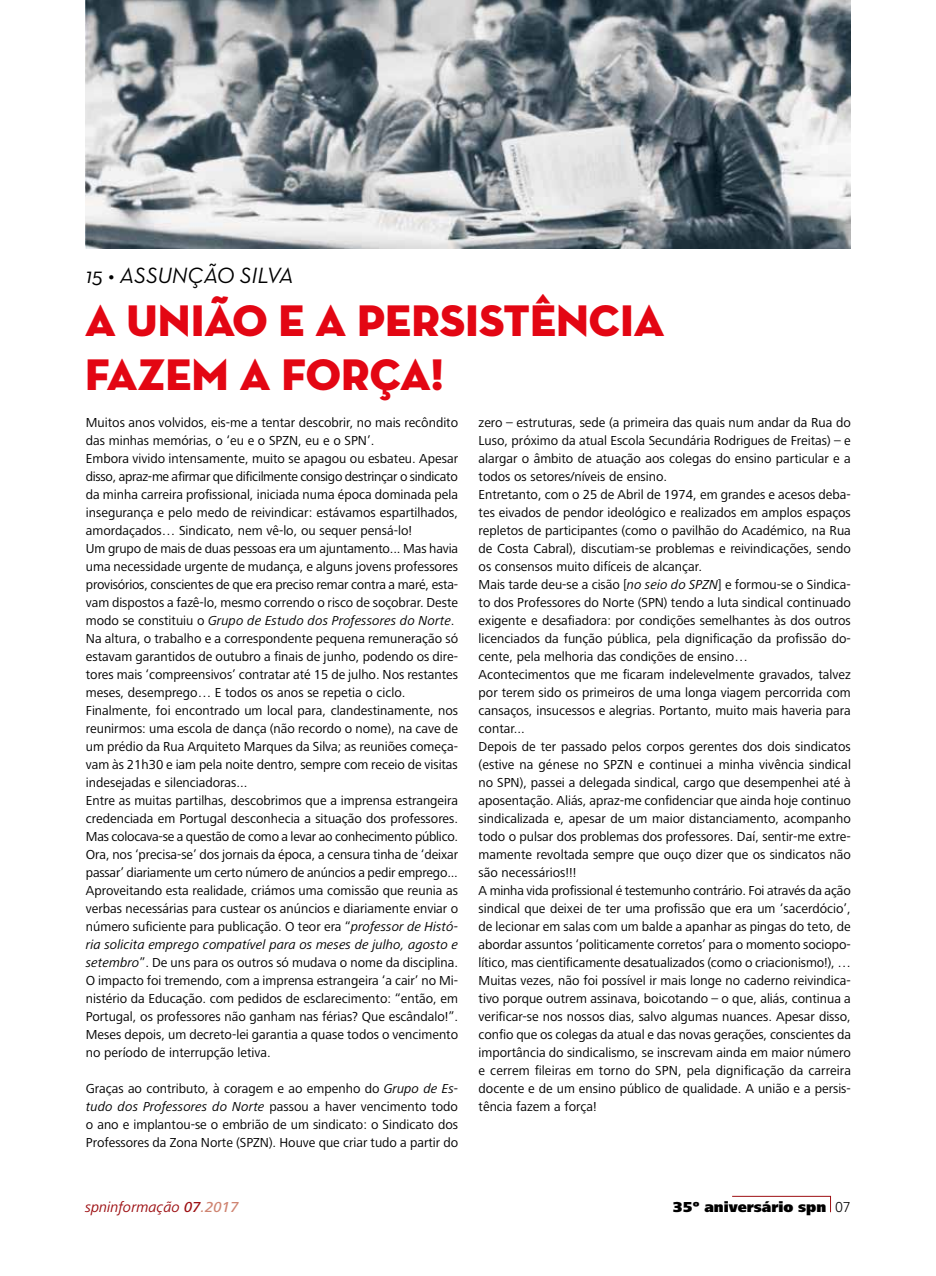
<style>
.page{position:relative;width:936px;height:1276px;background:#fff}
.page>*{position:absolute;margin:0;border:0;box-sizing:border-box;transform-origin:0 0}
.t1{font:45px/54px "Neutra Disp Titling";color:#e30613}
.t2{font:italic 22.5px "Neutra Text";letter-spacing:-.005em;color:#000}
.t3{font:italic 15px "Frutiger Next LT";color:#9d0f12}
.t4{font:900 15px "Frutiger Next LT";color:#000}
.t5{font:13.5px/18px "Frutiger Next LT";color:#000}
.s1{font-style:italic}
.s2{font-weight:500}
.s3{font-weight:500;color:#cf8471}
.s4{font-weight:300}
</style>
<div class="page">
<svg style="left:732px;top:1195px;width:99px;height:18px"></svg>
<img style="left:85px;top:0;width:765px;height:249px">
<h2 class="t2" style="left:86px;top:262px;width:209px">15 • ASSUNÇÃO SILVA</h2>
<h1 class="t1" style="left:85px;top:294px;width:581px">A UNIÃO E A PERSISTÊNCIA<br>FAZEM A FORÇA!</h1>
<p class="t5" style="left:86px;top:414px;width:374px">Muitos anos volvidos, eis-me a tentar descobrir, no mais recôndito das minhas memórias, o ‘eu e o SPZN, eu e o SPN’.<br>Embora vivido intensamente, muito se apagou ou esbateu. Apesar disso, apraz-me afirmar que dificilmente consigo destrinçar o sindicato da minha carreira profissional, iniciada numa época dominada pela insegurança e pelo medo de reivindicar: estávamos espartilhados, amordaçados… Sindicato, nem vê-lo, ou sequer pensá-lo!<br>Um grupo de mais de duas pessoas era um ajuntamento... Mas havia uma necessidade urgente de mudança, e alguns jovens professores provisórios, conscientes de que era preciso remar contra a maré, esta&shy;vam dispostos a fazê-lo, mesmo correndo o risco de soçobrar. Deste modo se constituiu o <span class="s1">Grupo de Estudo dos Professores do Norte</span>.<br>Na altura, o trabalho e a correspondente pequena remuneração só estavam garantidos de outubro a finais de junho, podendo os dire&shy;tores mais ‘compreensivos’ contratar até 15 de julho. Nos restantes meses, desemprego… E todos os anos se repetia o ciclo.<br>Finalmente, foi encontrado um local para, clandestinamente, nos reunirmos: uma escola de dança (não recordo o nome), na cave de um prédio da Rua Arquiteto Marques da Silva; as reuniões começa&shy;vam às 21h30 e iam pela noite dentro, sempre com receio de visitas indesejadas e silenciadoras...<br>Entre as muitas partilhas, descobrimos que a imprensa estrangeira credenciada em Portugal desconhecia a situação dos professores.<br>Mas colocava-se a questão de como a levar ao conhecimento público.<br>Ora, nos ‘precisa-se’ dos jornais da época, a censura tinha de ‘deixar passar’ diariamente um certo número de anúncios a pedir emprego...<br>Aproveitando esta realidade, criámos uma comissão que reunia as verbas necessárias para custear os anúncios e diariamente enviar o número suficiente para publicação. O teor era “<span class="s1">professor de Histó&shy;ria solicita emprego compatível para os meses de julho, agosto e setembro</span>”. De uns para os outros só mudava o nome da disciplina.<br>O impacto foi tremendo, com a imprensa estrangeira ‘a cair’ no Mi&shy;nistério da Educação. com pedidos de esclarecimento: “então, em Portugal, os professores não ganham nas férias? Que escândalo!”.<br>Meses depois, um decreto-lei garantia a quase todos o vencimento no período de interrupção letiva.</p>
<p class="t5" style="left:86px;top:1079px;width:374px;text-align:justify">Graças ao contributo, à coragem e ao empenho do <span class="s1">Grupo de Es&shy;tudo dos Professores do Norte</span> passou a haver vencimento todo o ano e implantou-se o embrião de um sindicato: o Sindicato dos Professores da Zona Norte (SPZN). Houve que criar tudo a partir do</p>
<p class="t5" style="left:478px;top:414px;width:374px">zero – estruturas, sede (a primeira das quais num andar da Rua do Luso, próximo da atual Escola Secundária Rodrigues de Freitas) – e alargar o âmbito de atuação aos colegas do ensino particular e a todos os setores/níveis de ensino.<br>Entretanto, com o 25 de Abril de 1974, em grandes e acesos deba&shy;tes eivados de pendor ideológico e realizados em amplos espaços repletos de participantes (como o pavilhão do Académico, na Rua de Costa Cabral), discutiam-se problemas e reivindicações, sendo os consensos muito difíceis de alcançar.<br>Mais tarde deu-se a cisão [<span class="s1">no seio do SPZN</span>] e formou-se o Sindica&shy;to dos Professores do Norte (SPN) tendo a luta sindical continuado exigente e desafiadora: por condições semelhantes às dos outros licenciados da função pública, pela dignificação da profissão do&shy;cente, pela melhoria das condições de ensino…<br>Acontecimentos que me ficaram indelevelmente gravados, talvez por terem sido os primeiros de uma longa viagem percorrida com cansaços, insucessos e alegrias. Portanto, muito mais haveria para contar...<br>Depois de ter passado pelos corpos gerentes dos dois sindicatos (estive na génese no SPZN e continuei a minha vivência sindical no SPN), passei a delegada sindical, cargo que desempenhei até à aposentação. Aliás, apraz-me confidenciar que ainda hoje continuo sindicalizada e, apesar de um maior distanciamento, acompanho todo o pulsar dos problemas dos professores. Daí, sentir-me extre&shy;mamente revoltada sempre que ouço dizer que os sindicatos não são necessários!!!<br>A minha vida profissional é testemunho contrário. Foi através da ação sindical que deixei de ter uma profissão que era um ‘sacerdócio’, de lecionar em salas com um balde a apanhar as pingas do teto, de abordar assuntos ‘politicamente corretos’ para o momento sociopo&shy;lítico, mas cientificamente desatualizados (como o criacionismo!), … Muitas vezes, não foi possível ir mais longe no caderno reivindica&shy;tivo porque outrem assinava, boicotando – o que, aliás, continua a verificar-se nos nossos dias, salvo algumas nuances. Apesar disso, confio que os colegas da atual e das novas gerações, conscientes da importância do sindicalismo, se inscrevam ainda em maior número e cerrem fileiras em torno do SPN, pela dignificação da carreira docente e de um ensino público de qualidade. A união e a persis&shy;tência fazem a força!</p>
<p class="t3" style="left:85px;top:1199px;width:155px">spninformação <span class="s2">07</span><span class="s3">.2017</span></p>
<p class="t4" style="left:673px;top:1198px;width:179px">35º aniversário spn <span class="s4">07</span></p>
</div>
